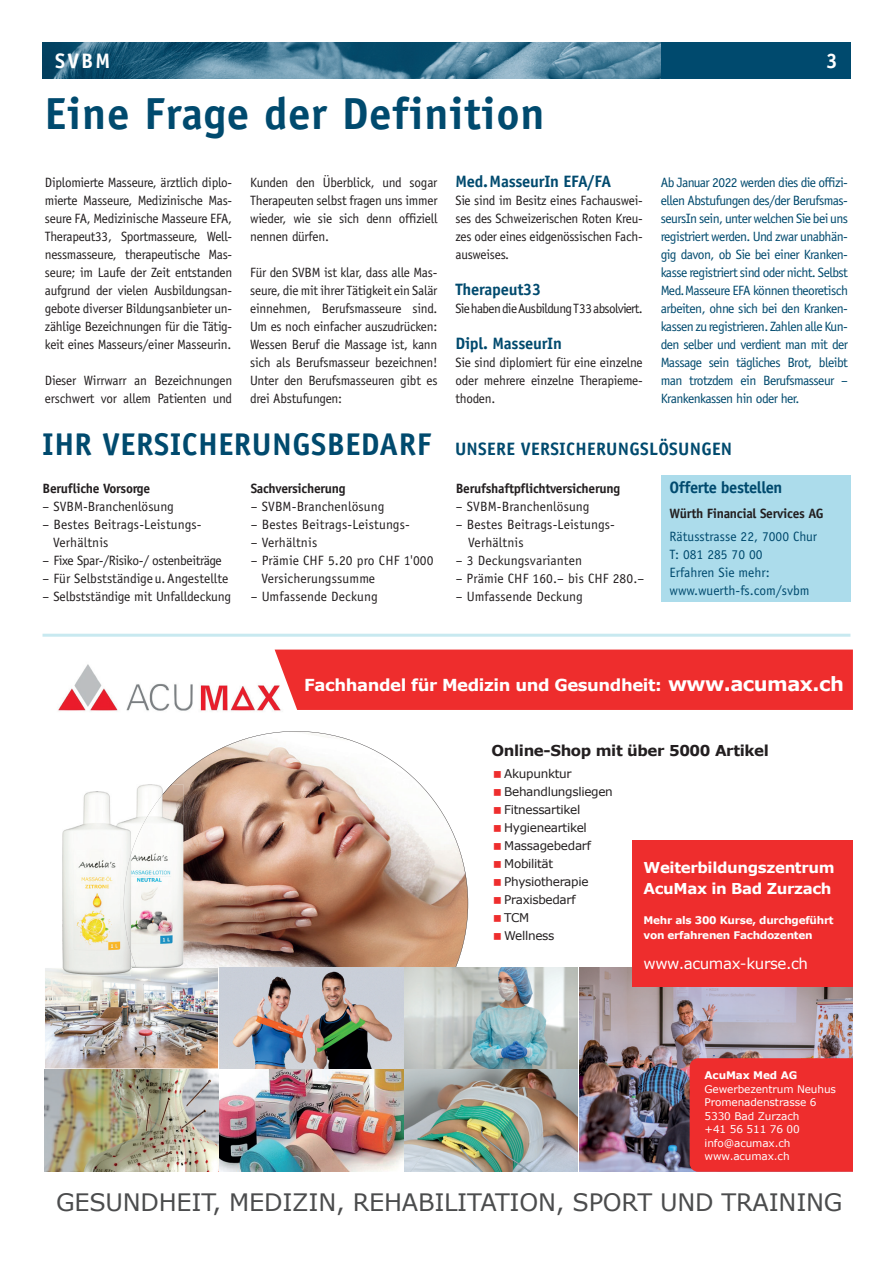
<style>
.page{position:relative;width:893px;height:1263px;background:#fff}
.page>*{position:absolute;margin:0;border:0;box-sizing:border-box;transform-origin:0 0}
.Titel{font:700 45px "Officina Sans Std";letter-spacing:.015em;color:#004a6e}
.Titel-2{font:700 31.5px "Officina Sans Std";letter-spacing:.015em;color:#004a6e}
.t1{font:24px "Verdana";letter-spacing:-.01em;color:#4b4c4d}
.t2{font:700 21px "Officina Sans Std";letter-spacing:.1em;color:#fff}
.Titel-3{font:700 18px "Officina Sans Std";letter-spacing:.015em;color:#004a6e}
.t3{font:700 16.5px "Verdana";letter-spacing:-.025em;color:#fff}
.Lauftext{font:700 16.5px "Officina Sans Std";letter-spacing:-.015em;color:#004a6e}
.Untertitel{font:700 16.5px "Officina Sans Std";letter-spacing:-.03em;color:#004a6e}
.t4{font:700 15px/21px "Verdana";letter-spacing:-.025em;color:#fff}
.t5{font:700 15px "Verdana";letter-spacing:-.025em;color:#231f20}
.t6{font:15px "Verdana";letter-spacing:-.025em;color:#fff}
.Lauftext-2{font:13.5px/18px "Officina Sans Std";letter-spacing:-.015em;color:#231f20;text-align:justify}
.Lauftext-3{font:13.5px/18px "Officina Sans Std";letter-spacing:-.02em;color:#004a6e;text-align:justify}
.Lauftext-4{font:13.5px/18px "Officina Sans Std";letter-spacing:.01em;color:#231f20}
.Lauftext-5{font:700 13.5px "Officina Sans Std";letter-spacing:-.02em;color:#231f20}
.Lauftext-6{font:13.5px "Officina Sans Std";color:#004a6e}
.Lauftext-7{font:13.5px "Officina Sans Std";letter-spacing:-.05em;color:#231f20}
.t7{font:12px/18px "Verdana";letter-spacing:-.025em;color:#231f20}
.t8{font:10.5px/13.5px "Verdana";letter-spacing:-.01em;color:#fff}
.t9{font:700 10.5px/15px "Verdana";letter-spacing:-.025em;color:#fff}
.s1{font-size:19.5px}
.s2{font-weight:700}
</style>
<div class="page">
<svg style="left:43px;top:43px;width:618px;height:36px;background:#417792"></svg>
<div style="left:661px;top:43px;width:189px;height:36px;background:#004a6e"></div>
<img style="left:172px;top:731px;width:296px;height:237px">
<img style="left:58px;top:664px;width:223px;height:47px">
<img style="left:45px;top:968px;width:358px;height:204px">
<img style="left:405px;top:968px;width:448px;height:204px">
<div style="left:632px;top:840px;width:221px;height:146px;background:#ee2d2d"></div>
<div style="left:690px;top:1058px;width:163px;height:114px;background:#ee2d2d"></div>
<img style="left:131px;top:784px;width:52px;height:185px">
<img style="left:131px;top:784px;width:41px;height:184px">
<img style="left:63px;top:791px;width:68px;height:184px">
<img style="left:124px;top:854px;width:7px;height:99px">
<svg style="left:116px;top:968px;width:15px;height:1px"></svg>
<div style="left:275px;top:649px;width:578px;height:61px;background:#ee2d2d"></div>
<hr style="left:43px;top:634px;width:807px;height:3px;background:#c8e9f0">
<div style="left:661px;top:475px;width:189px;height:126px;background:#acdceb"></div>
<h3 class="t2" style="left:55px;top:47px;width:54px">svbm</h3>
<p class="t2" style="left:55px;top:47px;width:56px">SVBM</p>
<h3 class="t2" style="left:826px;top:47px;width:13px">3</h3>
<p class="Titel" style="left:45px;top:86px;width:501px">Eine Frage der Definition</p>
<p class="Lauftext-2" style="left:45px;top:173px;width:189px">Diplomierte Masseure, ärztlich diplo&shy;mierte Masseure, Medizinische Mas&shy;seure FA, Medizinische Masseure EFA, Therapeut33, Sportmasseure, Well&shy;nessmasseure, therapeutische Mas&shy;seure; im Laufe der Zeit entstanden aufgrund der vielen Ausbildungsan&shy;gebote diverser Bildungsanbieter un&shy;zählige Bezeichnungen für die Tätig&shy;keit eines Masseurs/einer Masseurin.</p>
<p class="Lauftext-2" style="left:45px;top:371px;width:189px">Dieser Wirrwarr an Bezeichnungen erschwert vor allem Patienten und</p>
<p class="Lauftext-2" style="left:250px;top:173px;width:189px">Kunden den Überblick, und sogar Therapeuten selbst fragen uns immer wieder, wie sie sich denn offiziell nennen dürfen.</p>
<p class="Lauftext-2" style="left:250px;top:263px;width:189px">Für den SVBM ist klar, dass alle Mas&shy;seure, die mit ihrer Tätigkeit ein Salär einnehmen, Berufsmasseure sind.<br>Um es noch einfacher auszudrücken:<br>Wessen Beruf die Massage ist, kann sich als Berufsmasseur bezeichnen!<br>Unter den Berufsmasseuren gibt es drei Abstufungen:</p>
<p class="Lauftext" style="left:455px;top:171px;width:157px">Med.MasseurIn EFA/FA</p>
<p class="Lauftext-2" style="left:455px;top:191px;width:189px">Sie sind im Besitz eines Fachauswei&shy;ses des Schweizerischen Roten Kreu&shy;zes oder eines eidgenössischen Fach&shy;ausweises.</p>
<p class="Lauftext" style="left:455px;top:279px;width:87px">Therapeut33</p>
<p class="Lauftext-7" style="left:455px;top:300px;width:189px">Sie haben die Ausbildung T33 absolviert.</p>
<p class="Lauftext" style="left:455px;top:333px;width:108px">Dipl. MasseurIn</p>
<p class="Lauftext-2" style="left:455px;top:353px;width:189px">Sie sind diplomiert für eine einzelne oder mehrere einzelne Therapieme&shy;thoden.</p>
<p class="Lauftext-3" style="left:661px;top:173px;width:189px">Ab Januar 2022 werden dies die offizi&shy;ellen Abstufungen des/der Berufsmas&shy;seursIn sein, unter welchen Sie bei uns registriert werden. Und zwar unabhän&shy;gig davon, ob Sie bei einer Kranken&shy;kasse registriert sind oder nicht. Selbst Med.Masseure EFA können theoretisch arbeiten, ohne sich bei den Kranken&shy;kassen zu registrieren. Zahlen alle Kun&shy;den selber und verdient man mit der Massage sein tägliches Brot, bleibt man trotzdem ein Berufsmasseur – Krankenkassen hin oder her.</p>
<p class="Titel-2" style="left:42px;top:424px;width:391px">IHR VERSICHERUNGSBEDARF</p>
<p class="Titel-3" style="left:455px;top:438px;width:279px">UNSERE VERSICHERUNGSLÖSUNGEN</p>
<p class="Untertitel" style="left:670px;top:477px;width:114px">Offerte bestellen</p>
<p class="Lauftext-5" style="left:670px;top:505px;width:156px">Würth Financial Services AG</p>
<p class="Lauftext-6" style="left:670px;top:528px;width:149px">Rätusstrasse 22, 7000 Chur</p>
<p class="Lauftext-6" style="left:670px;top:546px;width:94px">T: 081 285 70 00</p>
<p class="Lauftext-6" style="left:670px;top:564px;width:102px">Erfahren Sie mehr:</p>
<p class="Lauftext-6" style="left:670px;top:582px;width:142px">www.wuerth-fs.com/svbm</p>
<p class="Lauftext-5" style="left:251px;top:480px;width:96px">Sachversicherung</p>
<p class="Lauftext-4" style="left:251px;top:497px;width:135px">– SVBM-Branchenlösung</p>
<p class="Lauftext-4" style="left:251px;top:515px;width:161px">– Bestes Beitrags-Leistungs-</p>
<p class="Lauftext-4" style="left:251px;top:533px;width:68px">– Verhältnis</p>
<p class="Lauftext-4" style="left:261px;top:551px;width:174px;text-indent:-11px">– Prämie CHF 5.20 pro CHF 1'000<br>Versicherungssumme</p>
<p class="Lauftext-4" style="left:251px;top:587px;width:129px">– Umfassende Deckung</p>
<p class="Lauftext-5" style="left:43px;top:480px;width:109px">Berufliche Vorsorge</p>
<p class="Lauftext-2" style="left:43px;top:497px;width:133px">– SVBM-Branchenlösung</p>
<p class="Lauftext-4" style="left:53px;top:515px;width:150px;text-indent:-11px">– Bestes Beitrags-Leistungs-<br>Verhältnis</p>
<p class="Lauftext-2" style="left:43px;top:551px;width:181px">– Fixe Spar-/Risiko-/ ostenbeiträge</p>
<p class="Lauftext-2" style="left:43px;top:569px;width:187px">– Für Selbstständigeu.Angestellte</p>
<p class="Lauftext-2" style="left:43px;top:587px;width:190px">– Selbstständige mit Unfalldeckung</p>
<p class="Lauftext-5" style="left:456px;top:480px;width:166px">Berufshaftpflichtversicherung</p>
<p class="Lauftext-4" style="left:456px;top:497px;width:135px">– SVBM-Branchenlösung</p>
<p class="Lauftext-4" style="left:468px;top:515px;width:148px;text-indent:-12px">– Bestes Beitrags-Leistungs-<br>Verhältnis</p>
<p class="Lauftext-4" style="left:456px;top:551px;width:128px">– 3 Deckungsvarianten</p>
<p class="Lauftext-4" style="left:456px;top:569px;width:190px">– Prämie CHF 160.– bis CHF 280.–</p>
<p class="Lauftext-4" style="left:456px;top:587px;width:129px">– Umfassende Deckung</p>
<p class="t3" style="left:304px;top:674px;width:541px">Fachhandel für Medizin und Gesundheit: <span class="s1">www.acumax.ch</span></p>
<p class="t5" style="left:491px;top:740px;width:279px">Online-Shop mit über 5000 Artikel</p>
<p class="t7" style="left:504px;top:764px;width:110px">Akupunktur<br>Behandlungsliegen<br>Fitnessartikel<br>Hygieneartikel<br>Massagebedarf<br>Mobilität<br>Physiotherapie<br>Praxisbedarf<br>TCM<br>Wellness</p>
<p class="t4" style="left:643px;top:857px;width:193px">Weiterbildungszentrum<br>AcuMax in Bad Zurzach</p>
<p class="t9" style="left:643px;top:913px;width:192px">Mehr als 300 Kurse, durchgeführt von erfahrenen Fachdozenten</p>
<p class="t6" style="left:643px;top:953px;width:166px">www.acumax-kurse.ch</p>
<p class="t8" style="left:705px;top:1068px;width:133px"><span class="s2">AcuMax Med AG<br></span>Gewerbezentrum Neuhus<br>Promenadenstrasse 6<br>5330 Bad Zurzach<br>+41 56 511 76 00 info@acumax.ch www.acumax.ch</p>
<p class="t1" style="left:56px;top:1186px;width:788px">GESUNDHEIT, MEDIZIN, REHABILITATION, SPORT UND TRAINING</p>
</div>
